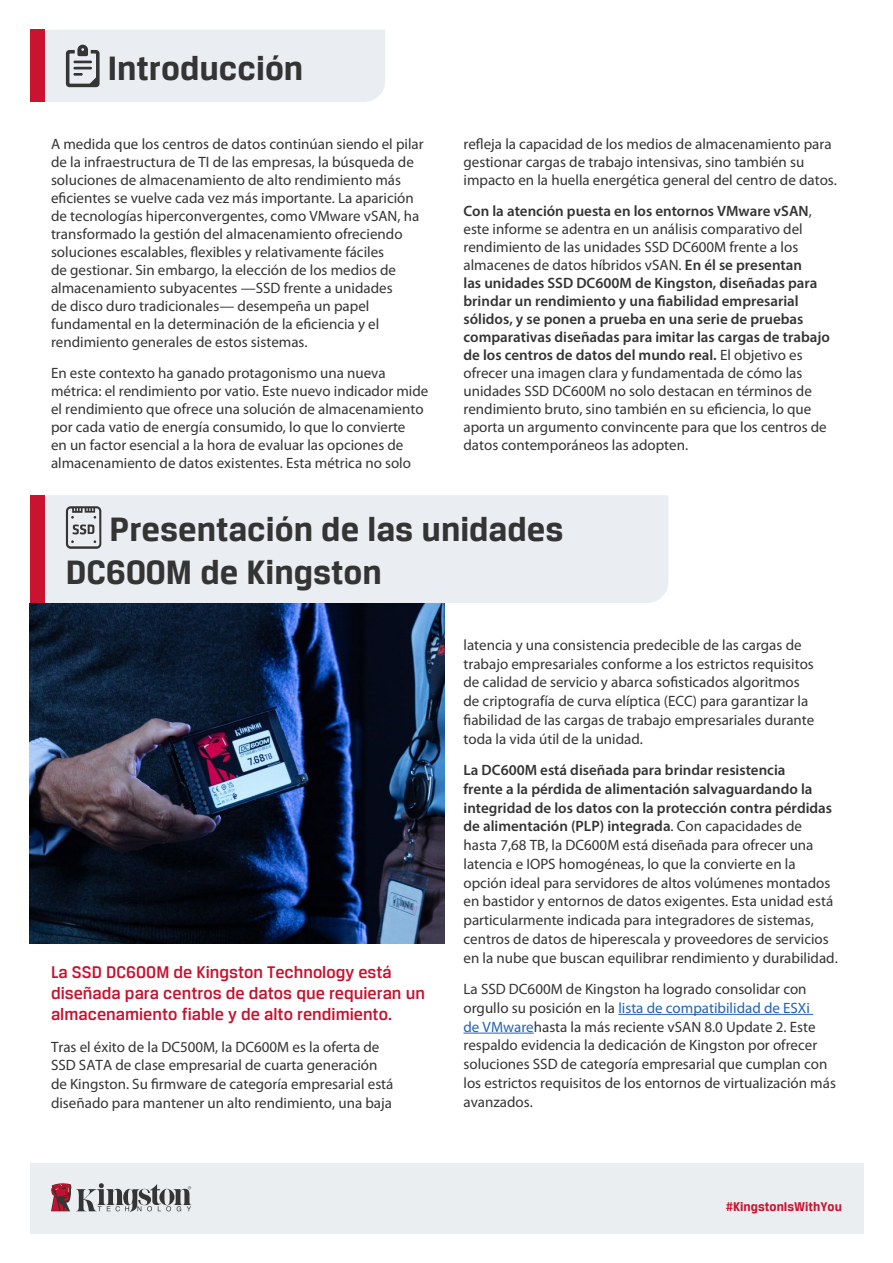
<style>
.page{position:relative;width:893px;height:1263px;background:#fff}
.page>*{position:absolute;margin:0;border:0;box-sizing:border-box;transform-origin:0 0}
.t1{font:700 36px/43.2px "Breuer Text";color:#343434}
.t2{font:500 18px/21px "Breuer Text";color:#c8102e}
.t3{font:15px/18px "Myriad Pro";color:#343434}
.t4{font:700 13.5px "Breuer Text";color:#c91430}
.s1{font-weight:600}
.s2{color:#2263b2}
</style>
<div class="page">
<div style="left:30px;top:1163px;width:833px;height:70px;background:#eaeef1"></div>
<hr style="left:618px;top:1014px;width:195px;height:1px;background:#2263b2">
<hr style="left:463px;top:1033px;width:71px;height:1px;background:#2263b2">
<svg style="left:51px;top:1183px;width:140px;height:29px"></svg>
<div style="left:45px;top:30px;width:340px;height:72px;background:#eaedf1"></div>
<div style="left:45px;top:495px;width:623px;height:108px;background:#eaedf1"></div>
<svg style="left:66px;top:506px;width:35px;height:43px"></svg>
<img style="left:30px;top:603px;width:414px;height:340px">
<div style="left:30px;top:30px;width:15px;height:72px;background:#c91430"></div>
<div style="left:30px;top:495px;width:15px;height:108px;background:#c91430"></div>
<h1 class="t1" style="left:108px;top:46px;width:197px">Introducción</h1>
<p class="t3" style="left:51px;top:135px;width:374px">A medida que los centros de datos continúan siendo el pilar de la infraestructura de TI de las empresas, la búsqueda de soluciones de almacenamiento de alto rendimiento más eficientes se vuelve cada vez más importante. La aparición de tecnologías hiperconvergentes, como VMware vSAN, ha transformado la gestión del almacenamiento ofreciendo soluciones escalables, flexibles y relativamente fáciles<br>de gestionar. Sin embargo, la elección de los medios de almacenamiento subyacentes —SSD frente a unidades<br>de disco duro tradicionales— desempeña un papel fundamental en la determinación de la eficiencia y el rendimiento generales de estos sistemas.</p>
<p class="t3" style="left:51px;top:363px;width:379px">En este contexto ha ganado protagonismo una nueva métrica: el rendimiento por vatio. Este nuevo indicador mide el rendimiento que ofrece una solución de almacenamiento por cada vatio de energía consumido, lo que lo convierte<br>en un factor esencial a la hora de evaluar las opciones de almacenamiento de datos existentes. Esta métrica no solo</p>
<p class="t3" style="left:463px;top:135px;width:375px">refleja la capacidad de los medios de almacenamiento para gestionar cargas de trabajo intensivas, sino también su impacto en la huella energética general del centro de datos.</p>
<p class="t3" style="left:463px;top:201px;width:368px"><span class="s1">Con la atención puesta en los entornos VMware vSAN</span>, este informe se adentra en un análisis comparativo del rendimiento de las unidades SSD DC600M frente a los almacenes de datos híbridos vSAN. <span class="s1">En él se presentan<br>las unidades SSD DC600M de Kingston, diseñadas para brindar un rendimiento y una fiabilidad empresarial sólidos, y se ponen a prueba en una serie de pruebas comparativas diseñadas para imitar las cargas de trabajo de los centros de datos del mundo real.</span> El objetivo es ofrecer una imagen clara y fundamentada de cómo las unidades SSD DC600M no solo destacan en términos de rendimiento bruto, sino también en su eficiencia, lo que aporta un argumento convincente para que los centros de datos contemporáneos las adopten.</p>
<h1 class="t1" style="left:66px;top:507px;width:499px;text-indent:44px">Presentación de las unidades<br>DC600M de Kingston</h1>
<p class="t2" style="left:51px;top:961px;width:375px">La SSD DC600M de Kingston Technology está diseñada para centros de datos que requieran un almacenamiento fiable y de alto rendimiento.</p>
<p class="t3" style="left:51px;top:1037px;width:344px;line-height:18.8px">Tras el éxito de la DC500M, la DC600M es la oferta de SSD SATA de clase empresarial de cuarta generación de Kingston. Su firmware de categoría empresarial está diseñado para mantener un alto rendimiento, una baja</p>
<p class="t3" style="left:463px;top:635px;width:352px;line-height:18.8px">latencia y una consistencia predecible de las cargas de trabajo empresariales conforme a los estrictos requisitos de calidad de servicio y abarca sofisticados algoritmos de criptografía de curva elíptica (ECC) para garantizar la fiabilidad de las cargas de trabajo empresariales durante toda la vida útil de la unidad.</p>
<p class="t3" style="left:463px;top:760px;width:376px;line-height:18.8px"><span class="s1">La DC600M está diseñada para brindar resistencia<br>frente a la pérdida de alimentación salvaguardando la integridad de los datos con la protección contra pérdidas de alimentación (PLP) integrada</span>. Con capacidades de hasta 7,68 TB, la DC600M está diseñada para ofrecer una latencia e IOPS homogéneas, lo que la convierte en la opción ideal para servidores de altos volúmenes montados en bastidor y entornos de datos exigentes. Esta unidad está particularmente indicada para integradores de sistemas, centros de datos de hiperescala y proveedores de servicios en la nube que buscan equilibrar rendimiento y durabilidad.</p>
<p class="t3" style="left:463px;top:979px;width:374px;line-height:18.8px">La SSD DC600M de Kingston ha logrado consolidar con orgullo su posición en la <span class="s2">lista de compatibilidad de ESXi<br>de VMware</span>hasta la más reciente vSAN 8.0 Update 2. Este respaldo evidencia la dedicación de Kingston por ofrecer soluciones SSD de categoría empresarial que cumplan con los estrictos requisitos de los entornos de virtualización más avanzados.</p>
<p class="t4" style="left:726px;top:1198px;width:118px">#KingstonIsWithYou</p>
</div>
